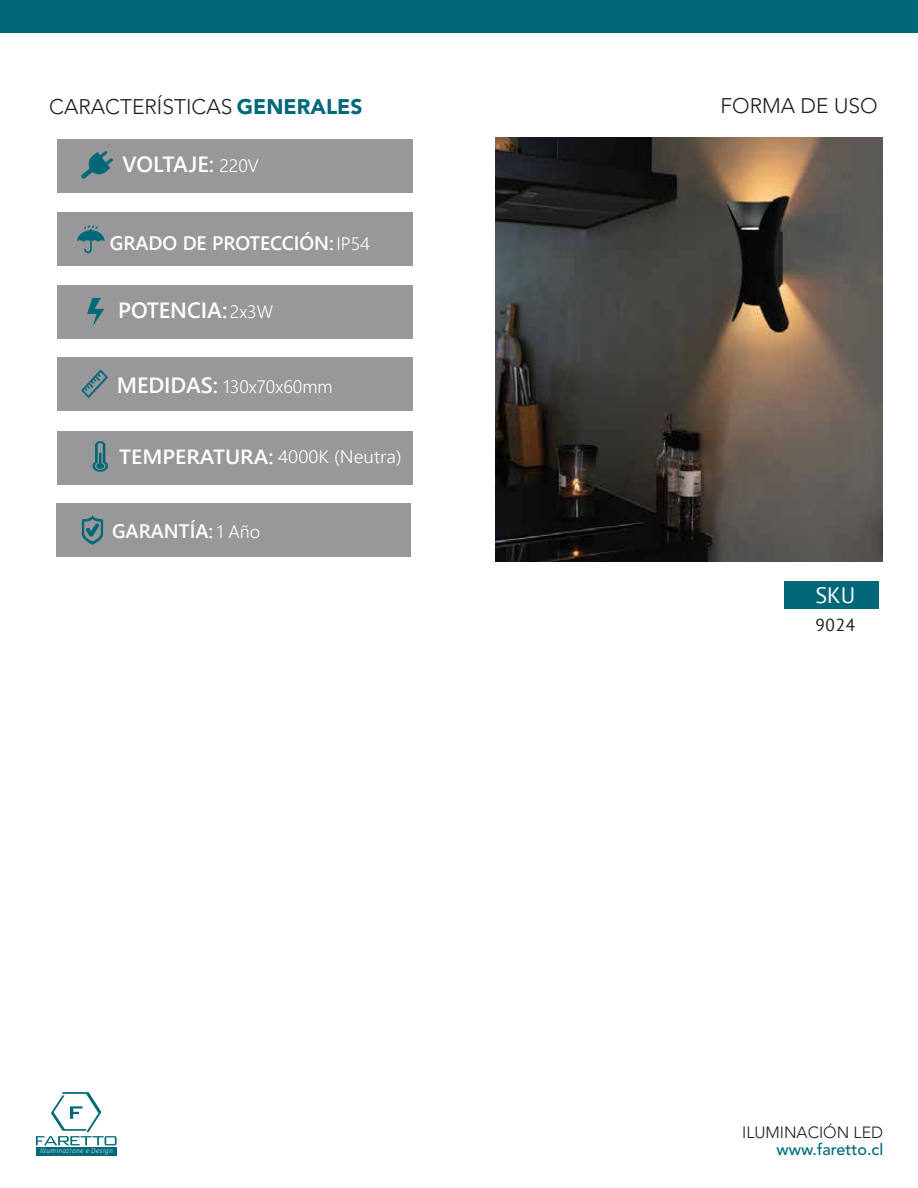
<style>
.page{position:relative;width:918px;height:1188px;background:#fff}
.page>*{position:absolute;margin:0;border:0;box-sizing:border-box;transform-origin:0 0}
.t1{font:22.2px "PT Sans";color:#fff}
.t2{font:600 22.05px "Segoe UI";color:#fff}
.t3{font:300 21px "Avenir LT Std";color:#1d1d1b}
.t4{font:600 19.5px "Segoe UI";color:#fff}
.t5{font:300 18px "Segoe UI";color:#fff;scale:1.06 1}
.t6{font:300 18px "Segoe UI";color:#fff}
.t7{font:17.25px "PT Sans";color:#1d1d1b}
.t8{font:300 16.2px "Avenir LT Std";color:#1d1d1b}
.t9{font:500 16.2px "Avenir LT Std";color:#006878}
.t10{font:italic 300 6.9px "Aller";letter-spacing:.045em;color:#cfe3f6}
.s1{font-weight:900;color:#006878}
.s2{font-weight:300;font-size:18px}
.s3{font-weight:600;font-size:22.05px}
.s4{font-weight:600;font-size:20.4px}
</style>
<div class="page">
<img style="left:495px;top:137px;width:387px;height:424px">
<div style="left:57px;top:357px;width:356px;height:54px;background:#98989a"></div>
<div style="left:785px;top:581px;width:94px;height:28px;background:#006878"></div>
<svg style="left:81px;top:370px;width:27px;height:28px"></svg>
<div style="left:57px;top:212px;width:356px;height:54px;background:#98989a"></div>
<svg style="left:77px;top:225px;width:28px;height:28px"></svg>
<div style="left:57px;top:139px;width:356px;height:54px;background:#98989a"></div>
<svg style="left:81px;top:151px;width:32px;height:28px"></svg>
<div style="left:57px;top:431px;width:356px;height:54px;background:#98989a"></div>
<svg style="left:92px;top:441px;width:16px;height:31px"></svg>
<div style="left:0;top:0;width:918px;height:33px;background:#006878"></div>
<div style="left:36px;top:1147px;width:81px;height:8px;background:#006878"></div>
<svg style="left:36px;top:1092px;width:81px;height:53px"></svg>
<div style="left:57px;top:285px;width:356px;height:54px;background:#98989a"></div>
<svg style="left:87px;top:298px;width:17px;height:28px"></svg>
<div style="left:57px;top:503px;width:354px;height:54px;background:#98989a"></div>
<svg style="left:82px;top:516px;width:21px;height:29px"></svg>
<p class="t3" style="left:49px;top:95px;width:315px">CARACTERÍSTICAS <span class="s1">GENERALES</span></p>
<p class="t2" style="left:122px;top:143px;width:138px">VOLTAJE: <span class="s2">220V</span></p>
<p class="t4" style="left:110px;top:225px;width:262px">GRADO DE PROTECCIÓN: <span class="s2">IP54</span></p>
<p class="t2" style="left:118px;top:289px;width:157px">POTENCIA: <span class="s2">2x3W</span></p>
<p class="t6" style="left:117px;top:370px;width:217px"><span class="s3">MEDIDAS:</span> 130x70x60mm</p>
<p class="t5" style="left:119px;top:440px;width:268px"><span class="s4">TEMPERATURA:</span> 4000K (Neutra)</p>
<p class="t4" style="left:112px;top:513px;width:150px">GARANTÍA: <span class="s2">1 Año</span></p>
<p class="t10" style="left:40px;top:1147px;width:74px">Illuminazione e Design</p>
<p class="t3" style="left:720px;top:94px;width:159px">FORMA DE USO</p>
<p class="t1" style="left:816px;top:581px;width:41px">SKU</p>
<p class="t7" style="left:815px;top:614px;width:42px">9024</p>
<p class="t8" style="left:742px;top:1123px;width:143px">ILUMINACIÓN LED</p>
<p class="t9" style="left:777px;top:1140px;width:108px">www.faretto.cl</p>
</div>
